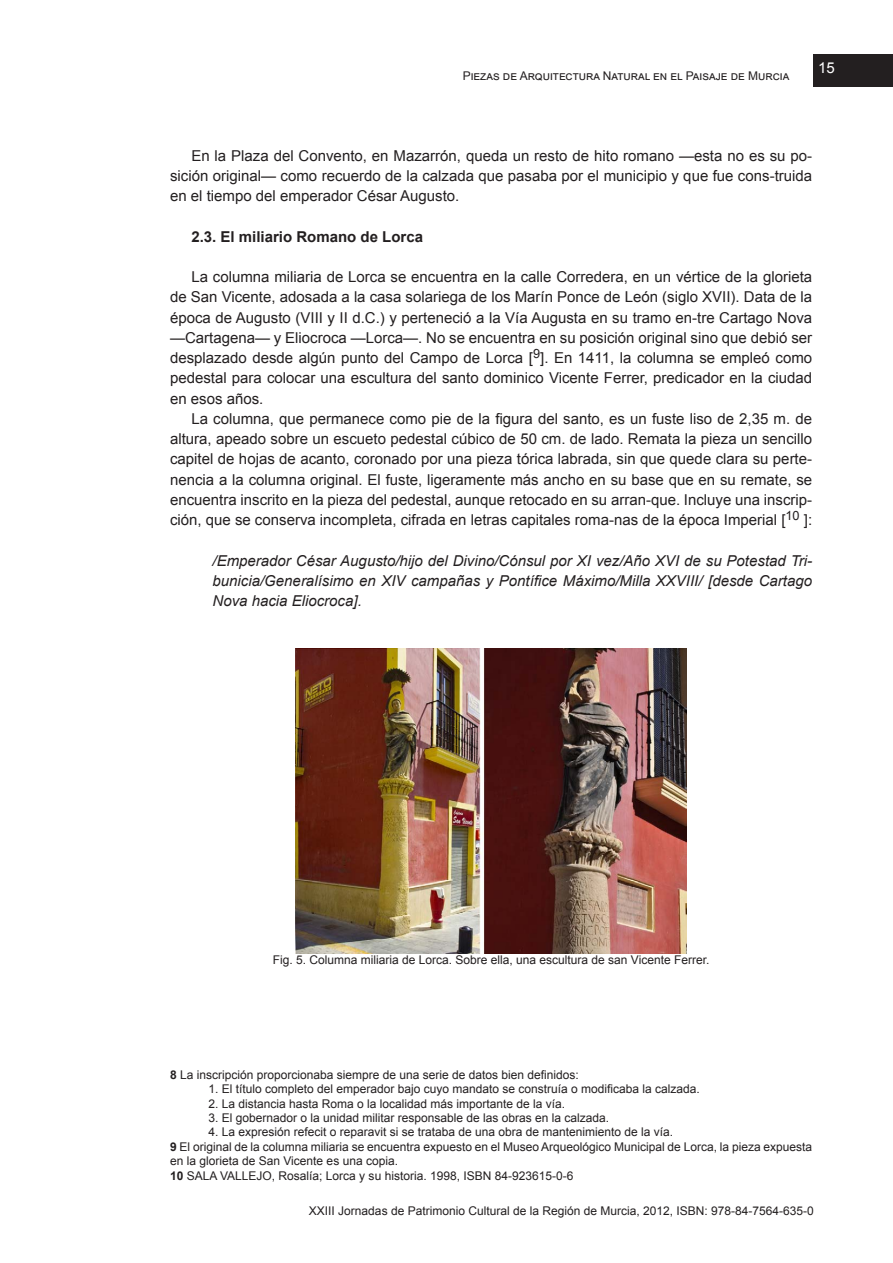
<style>
.page{position:relative;width:893px;height:1263px;background:#fff}
.page>*{position:absolute;margin:0;border:0;box-sizing:border-box;transform-origin:0 0}
.t1{font:15px/20.2px "Arial";color:#231f20;text-align:justify}
.t2{font:italic 15px/20.2px "Arial";color:#231f20;text-align:justify}
.t3{font:700 15px "Arial";color:#231f20}
.t4{font:15px "Arial";color:#fff}
.t5{font:12px/14.4px "Arial";color:#231f20}
.s1{font-weight:700}
</style>
<div class="page">
<div style="left:814px;top:55px;width:79px;height:32px;background:#231f20"></div>
<img style="left:295px;top:648px;width:392px;height:305px">
<p class="t5" style="left:463px;top:68px;width:328px">Piezas de Arquitectura Natural en el Paisaje de Murcia</p>
<p class="t4" style="left:818px;top:57px;width:18px">15</p>
<p class="t1" style="left:170px;top:145px;width:644px;text-indent:21px">En la Plaza del Convento, en Mazarrón, queda un resto de hito romano —esta no es su po&shy;sición original— como recuerdo de la calzada que pasaba por el municipio y que fue cons-truida en el tiempo del emperador César Augusto.</p>
<p class="t3" style="left:191px;top:226px;width:233px">2.3. El miliario Romano de Lorca</p>
<p class="t1" style="left:170px;top:267px;width:644px;text-indent:21px">La columna miliaria de Lorca se encuentra en la calle Corredera, en un vértice de la glorieta de San Vicente, adosada a la casa solariega de los Marín Ponce de León (siglo XVII). Data de la época de Augusto (VIII y II d.C.) y perteneció a la Vía Augusta en su tramo en-tre Cartago Nova —Cartagena— y Eliocroca —Lorca—. No se encuentra en su posición original sino que debió ser desplazado desde algún punto del Campo de Lorca [<sup>9</sup>]. En 1411, la columna se empleó como pedestal para colocar una escultura del santo dominico Vicente Ferrer, predicador en la ciudad en esos años.</p>
<p class="t1" style="left:170px;top:408px;width:644px;text-indent:21px">La columna, que permanece como pie de la figura del santo, es un fuste liso de 2,35 m. de altura, apeado sobre un escueto pedestal cúbico de 50 cm. de lado. Remata la pieza un sencillo capitel de hojas de acanto, coronado por una pieza tórica labrada, sin que quede clara su perte&shy;nencia a la columna original. El fuste, ligeramente más ancho en su base que en su remate, se encuentra inscrito en la pieza del pedestal, aunque retocado en su arran-que. Incluye una inscrip&shy;ción, que se conserva incompleta, cifrada en letras capitales roma-nas de la época Imperial [<sup>10</sup> ]:</p>
<p class="t2" style="left:213px;top:550px;width:601px">/Emperador César Augusto/hijo del Divino/Cónsul por XI vez/Año XVI de su Potestad Tri&shy;bunicia/Generalísimo en XIV campañas y Pontífice Máximo/Milla XXVIII/ [desde Cartago Nova hacia Eliocroca].</p>
<p class="t5" style="left:273px;top:953px;width:438px">Fig. 5. Columna miliaria de Lorca. Sobre ella, una escultura de san Vicente Ferrer.</p>
<p class="t5" style="left:170px;top:1067px;width:410px"><span class="s1">8</span> La inscripción proporcionaba siempre de una serie de datos bien definidos:</p>
<p class="t5" style="left:208px;top:1081px;width:493px">1. El título completo del emperador bajo cuyo mandato se construía o modificaba la calzada.</p>
<p class="t5" style="left:208px;top:1096px;width:358px">2. La distancia hasta Roma o la localidad más importante de la vía.</p>
<p class="t5" style="left:208px;top:1110px;width:402px">3. El gobernador o la unidad militar responsable de las obras en la calzada.</p>
<p class="t5" style="left:170px;top:1125px;width:644px;text-indent:38px">4. La expresión refecit o reparavit si se trataba de una obra de mantenimiento de la vía.<br><span class="s1">9</span> El original de la columna miliaria se encuentra expuesto en el Museo Arqueológico Municipal de Lorca, la pieza expuesta en la glorieta de San Vicente es una copia.<br><span class="s1">10</span> SALA VALLEJO, Rosalía; Lorca y su historia. 1998, ISBN 84-923615-0-6</p>
<p class="t5" style="left:309px;top:1203px;width:506px">XXIII Jornadas de Patrimonio Cultural de la Región de Murcia, 2012, ISBN: 978-84-7564-635-0</p>
</div>
